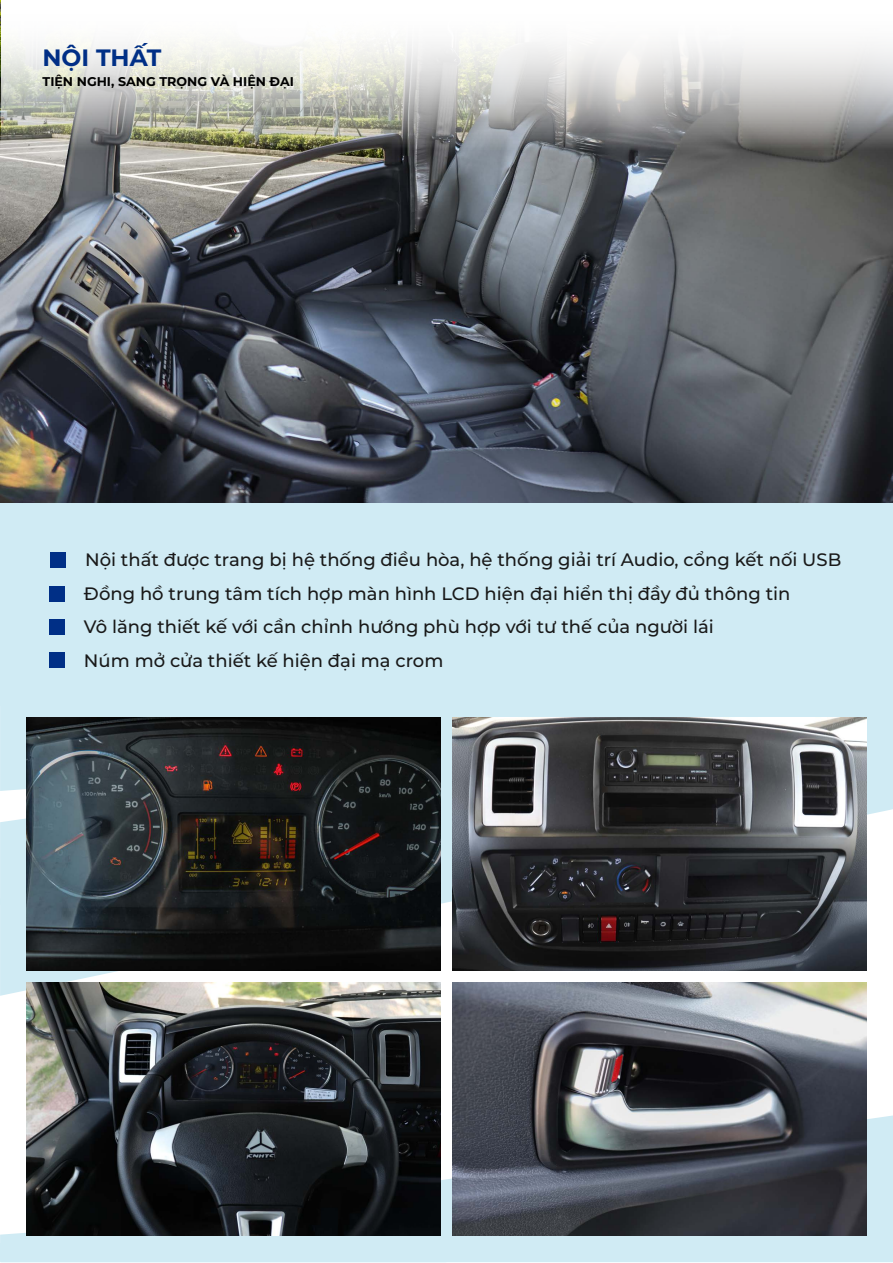
<style>
.page{position:relative;width:893px;height:1263px;background:#fff}
.page>*{position:absolute;margin:0;border:0;box-sizing:border-box;transform-origin:0 0}
.t1{font:700 23.7px "Montserrat";color:#002f86}
.t2{font:500 18px/33.5px "Montserrat";color:#191919}
.t3{font:700 12.6px "Montserrat";color:#000}
</style>
<div class="page">
<svg style="left:26px;top:1115px;width:867px;height:56px;fill:#d0ebf4"></svg>
<svg style="left:0;top:1171px;width:893px;height:91px;fill:#d0ebf4"></svg>
<div style="left:0;top:706px;width:893px;height:6px;background:#d0ebf4"></div>
<svg style="left:0;top:712px;width:893px;height:284px;fill:#d0ebf4"></svg>
<div style="left:0;top:502px;width:893px;height:204px;background:#d0ebf4"></div>
<img style="left:0;top:1px;width:893px;height:501px">
<svg style="left:1px;top:1px;width:892px;height:151px"></svg>
<img style="left:27px;top:718px;width:413px;height:252px">
<img style="left:452px;top:718px;width:414px;height:253px">
<img style="left:27px;top:982px;width:413px;height:253px">
<img style="left:452px;top:982px;width:414px;height:253px">
<div style="left:51px;top:552px;width:15px;height:15px;background:#002f86"></div>
<div style="left:49px;top:586px;width:16px;height:16px;background:#002f86"></div>
<div style="left:49px;top:619px;width:16px;height:16px;background:#002f86"></div>
<div style="left:49px;top:652px;width:16px;height:16px;background:#002f86"></div>
<h1 class="t1" style="left:43px;top:40px;width:121px">NỘI THẤT</h1>
<p class="t3" style="left:43px;top:73px;width:253px">TIỆN NGHI, SANG TRỌNG VÀ HIỆN ĐẠI</p>
<p class="t2" style="left:84px;top:542px;width:759px">Nội thất được trang bị hệ thống điều hòa, hệ thống giải trí Audio, cổng kết nối USB Đồng hồ trung tâm tích hợp màn hình LCD hiện đại hiển thị đầy đủ thông tin<br>Vô lăng thiết kế với cần chỉnh hướng phù hợp với tư thế của người lái<br>Núm mở cửa thiết kế hiện đại mạ crom</p>
</div>
